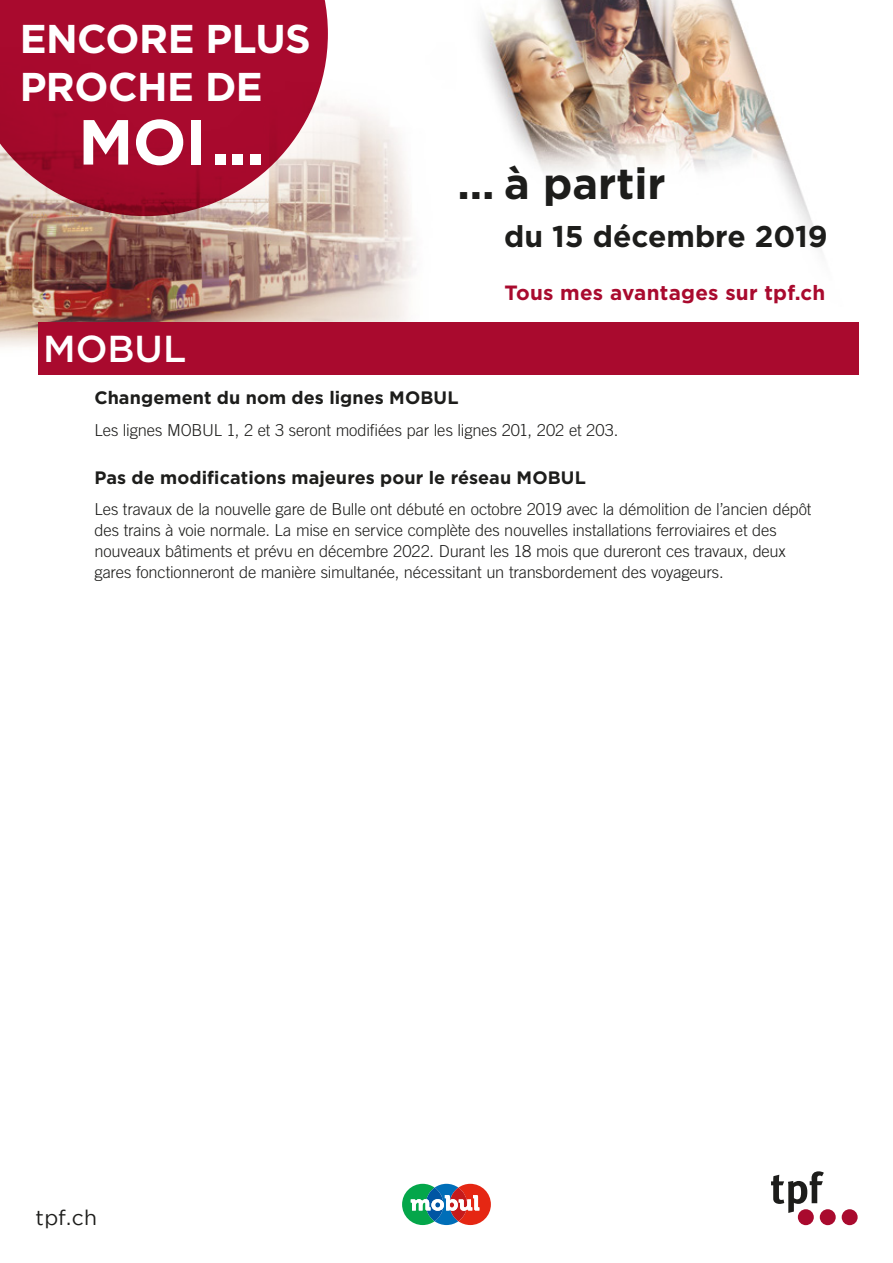
<style>
.page{position:relative;width:893px;height:1263px;background:#fff}
.page>*{position:absolute;margin:0;border:0;box-sizing:border-box;transform-origin:0 0}
.t1{font:700 63.6px "Gotham";color:#fff}
.t2{font:700 43.5px "Gotham";color:#1d1d1b}
.t3{font:700 40.2px/48.3px "Gotham";letter-spacing:-.015em;color:#fff}
.t4{font:500 37.5px "Gotham";color:#fff}
.t5{font:700 30px "Gotham";color:#1d1d1b}
.t6{font:21px "Gotham";color:#1d1d1b}
.t7{font:700 20.7px "Gotham";letter-spacing:.015em;color:#a90a2e}
.t8{font:700 18px "Gotham";letter-spacing:.005em;color:#1d1d1b}
.t9{font:300 16.5px/21px "Trade Gothic";letter-spacing:-.01em;color:#1d1d1b}
</style>
<div class="page">
<img style="left:0;top:0;width:859px;height:361px">
<svg style="left:0;top:0;width:328px;height:216px;fill:#a90a2e"></svg>
<div style="left:38px;top:322px;width:820px;height:52px;background:#a90a2e"></div>
<svg style="left:771px;top:1171px;width:53px;height:42px"></svg>
<div style="left:820px;top:1209px;width:16px;height:16px;background:#a90a2e;border-radius:50%"></div>
<div style="left:842px;top:1209px;width:16px;height:16px;background:#a90a2e;border-radius:50%"></div>
<div style="left:798px;top:1209px;width:16px;height:16px;background:#a90a2e;border-radius:50%"></div>
<svg style="left:402px;top:1184px;width:89px;height:41px"></svg>
<h3 class="t3" style="left:20px;top:14px;width:293px">ENCORE PLUS<br>PROCHE DE</h3>
<h1 class="t1" style="left:78px;top:100px;width:188px">MOI...</h1>
<h3 class="t4" style="left:43px;top:324px;width:145px">MOBUL</h3>
<h2 class="t2" style="left:457px;top:154px;width:210px">... à partir</h2>
<h3 class="t5" style="left:504px;top:216px;width:325px">du 15 décembre 2019</h3>
<p class="t7" style="left:505px;top:279px;width:322px">Tous mes avantages sur tpf.ch</p>
<p class="t8" style="left:94px;top:386px;width:366px">Changement du nom des lignes MOBUL</p>
<p class="t9" style="left:94px;top:419px;width:525px">Les lignes MOBUL 1, 2 et 3 seront modifiées par les lignes 201, 202 et 203.</p>
<p class="t8" style="left:94px;top:465px;width:493px">Pas de modifications majeures pour le réseau MOBUL</p>
<p class="t9" style="left:94px;top:499px;width:718px">Les travaux de la nouvelle gare de Bulle ont débuté en octobre 2019 avec la démolition de l’ancien dépôt des trains à voie normale. La mise en service complète des nouvelles installations ferroviaires et des nouveaux bâtiments et prévu en décembre 2022. Durant les 18 mois que dureront ces travaux, deux gares fonctionneront de manière simultanée, nécessitant un transbordement des voyageurs.</p>
<p class="t6" style="left:36px;top:1206px;width:63px">tpf.ch</p>
</div>
